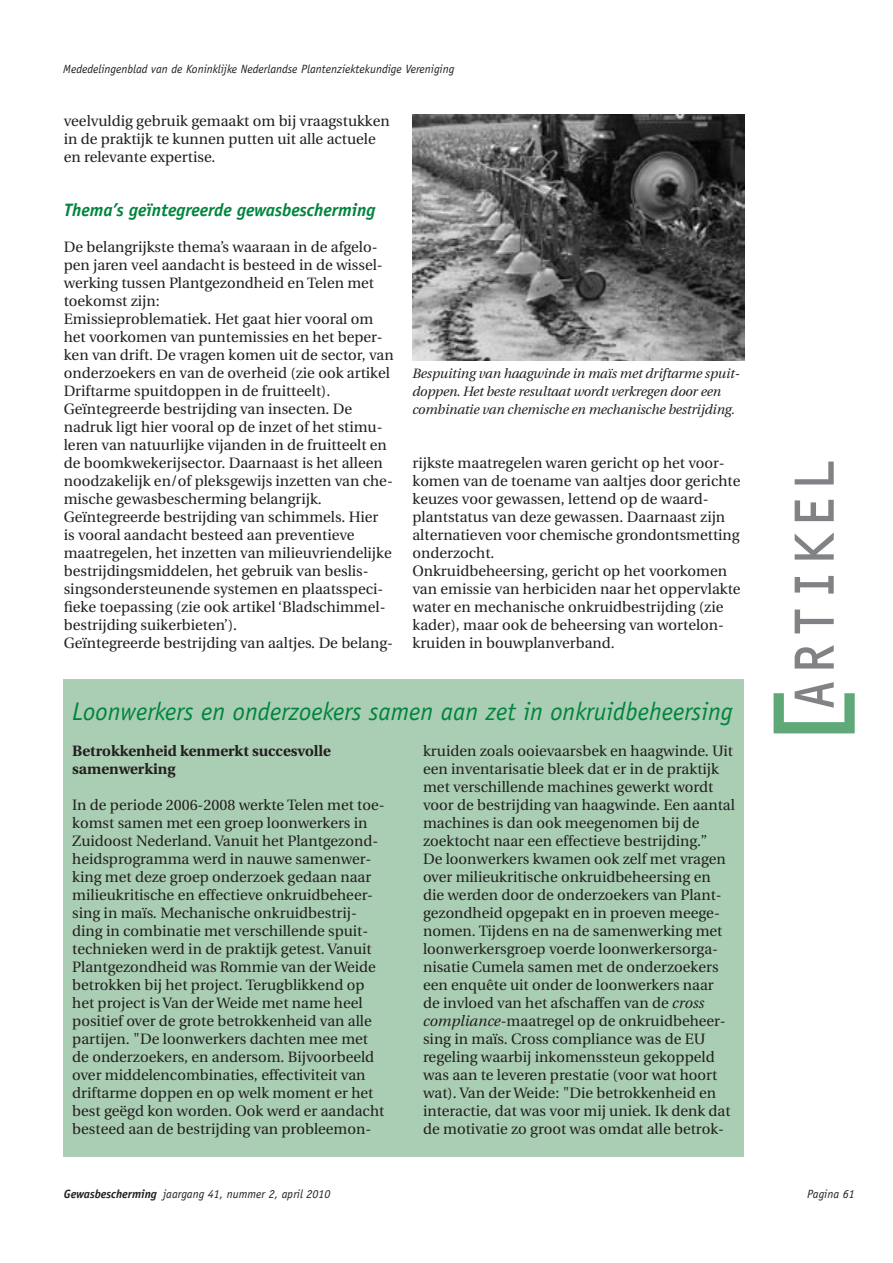
<style>
.page{position:relative;width:893px;height:1263px;background:#fff}
.page>*{position:absolute;margin:0;border:0;box-sizing:border-box;transform-origin:0 0}
.t1{font:109.5px "OCR C Regular";color:#5fa979}
.t2{font:57.6px "OCR C Regular";color:#808285;scale:.88 1}
.t3{font:italic 25.5px "Officina Sans";color:#00843d}
.t4{font:italic 700 18px "Officina Sans";color:#00843d}
.t5{font:15px/18px "Utopia";color:#231f20}
.t6{font:700 15px/18px "Utopia";color:#231f20}
.t7{font:italic 13.5px/18px "Utopia";letter-spacing:-.01em;color:#231f20}
.t8{font:italic 12px "Officina Sans";color:#231f20}
.s1{font-style:italic}
.s2{font-weight:700}
</style>
<div class="page">
<img style="left:412px;top:115px;width:332px;height:245px">
<div style="left:64px;top:680px;width:680px;height:477px;background:#aaceb3"></div>
<p class="t8" style="left:63px;top:62px;width:392px">Mededelingenblad van de Koninklijke Nederlandse Plantenziektekundige Vereniging</p>
<p class="t5" style="left:64px;top:112px;width:328px">veelvuldig gebruik gemaakt om bij vraagstukken in de praktijk te kunnen putten uit alle actuele en relevante expertise.</p>
<p class="t4" style="left:64px;top:199px;width:313px">Thema’s geïntegreerde gewasbescherming</p>
<p class="t5" style="left:64px;top:238px;width:331px">De belangrijkste thema’s waaraan in de afgelo&shy;pen jaren veel aandacht is besteed in de wissel&shy;werking tussen Plantgezondheid en Telen met toekomst zijn:<br>Emissieproblematiek. Het gaat hier vooral om het voorkomen van puntemissies en het beper&shy;ken van drift. De vragen komen uit de sector, van onderzoekers en van de overheid (zie ook artikel Driftarme spuitdoppen in de fruitteelt).<br>Geïntegreerde bestrijding van insecten. De nadruk ligt hier vooral op de inzet of het stimu&shy;leren van natuurlijke vijanden in de fruitteelt en de boomkwekerijsector. Daarnaast is het alleen noodzakelijk en/of pleksgewijs inzetten van che&shy;mische gewasbescherming belangrijk.<br>Geïntegreerde bestrijding van schimmels. Hier<br>is vooral aandacht besteed aan preventieve maatregelen, het inzetten van milieuvriendelijke bestrijdingsmiddelen, het gebruik van beslis&shy;singsondersteunende systemen en plaatsspeci&shy;fieke toepassing (zie ook artikel ‘Bladschimmel&shy;bestrijding suikerbieten’).<br>Geïntegreerde bestrijding van aaltjes. De belang-</p>
<p class="t7" style="left:412px;top:365px;width:329px">Bespuiting van haagwinde in maïs met driftarme spuit&shy;doppen. Het beste resultaat wordt verkregen door een combinatie van chemische en mechanische bestrijding.</p>
<p class="t5" style="left:412px;top:454px;width:330px">rijkste maatregelen waren gericht op het voor&shy;komen van de toename van aaltjes door gerichte keuzes voor gewassen, lettend op de waard&shy;plantstatus van deze gewassen. Daarnaast zijn alternatieven voor chemische grondontsmetting onderzocht.<br>Onkruidbeheersing, gericht op het voorkomen van emissie van herbiciden naar het oppervlakte water en mechanische onkruidbestrijding (zie kader), maar ook de beheersing van wortelon&shy;kruiden in bouwplanverband.</p>
<h3 class="t3" style="left:72px;top:697px;width:662px">Loonwerkers en onderzoekers samen aan zet in onkruidbeheersing</h3>
<p class="t6" style="left:72px;top:742px;width:260px">Betrokkenheid kenmerkt succesvolle samenwerking</p>
<p class="t5" style="left:72px;top:796px;width:314px">In de periode 2006-2008 werkte Telen met toe&shy;komst samen met een groep loonwerkers in Zuidoost Nederland. Vanuit het Plantgezond&shy;heidsprogramma werd in nauwe samenwer&shy;king met deze groep onderzoek gedaan naar milieukritische en effectieve onkruidbeheer&shy;sing in maïs. Mechanische onkruidbestrij&shy;ding in combinatie met verschillende spuit&shy;technieken werd in de praktijk getest. Vanuit Plantgezondheid was Rommie van der Weide betrokken bij het project. Terugblikkend op het project is Van der Weide met name heel positief over de grote betrokkenheid van alle partijen. "De loonwerkers dachten mee met de onderzoekers, en andersom. Bijvoorbeeld over middelencombinaties, effectiviteit van driftarme doppen en op welk moment er het best geëgd kon worden. Ook werd er aandacht besteed aan de bestrijding van probleemon-</p>
<p class="t5" style="left:423px;top:742px;width:313px">kruiden zoals ooievaarsbek en haagwinde. Uit een inventarisatie bleek dat er in de praktijk met verschillende machines gewerkt wordt voor de bestrijding van haagwinde. Een aantal machines is dan ook meegenomen bij de zoektocht naar een effectieve bestrijding.”<br>De loonwerkers kwamen ook zelf met vragen over milieukritische onkruidbeheersing en die werden door de onderzoekers van Plant&shy;gezondheid opgepakt en in proeven meege&shy;nomen. Tijdens en na de samenwerking met loonwerkersgroep voerde loonwerkersorga&shy;nisatie Cumela samen met de onderzoekers een enquête uit onder de loonwerkers naar<br>de invloed van het afschaffen van de <span class="s1">cross compliance</span>-maatregel op de onkruidbeheer&shy;sing in maïs. Cross compliance was de EU regeling waarbij inkomenssteun gekoppeld was aan te leveren prestatie (voor wat hoort wat). Van der Weide: "Die betrokkenheid en interactie, dat was voor mij uniek. Ik denk dat de motivatie zo groot was omdat alle betrok-</p>
<h2 class="t2" style="left:788px;top:713px;width:294px;rotate:-90deg">ARTIKEL</h2>
<h1 class="t1" style="left:767px;top:753px;width:80px;rotate:-90deg">[</h1>
<p class="t8" style="left:64px;top:1187px;width:268px"><span class="s2">Gewasbescherming</span> jaargang 41, nummer 2, april 2010</p>
<p class="t8" style="left:807px;top:1186px;width:49px">Pagina 61</p>
</div>
